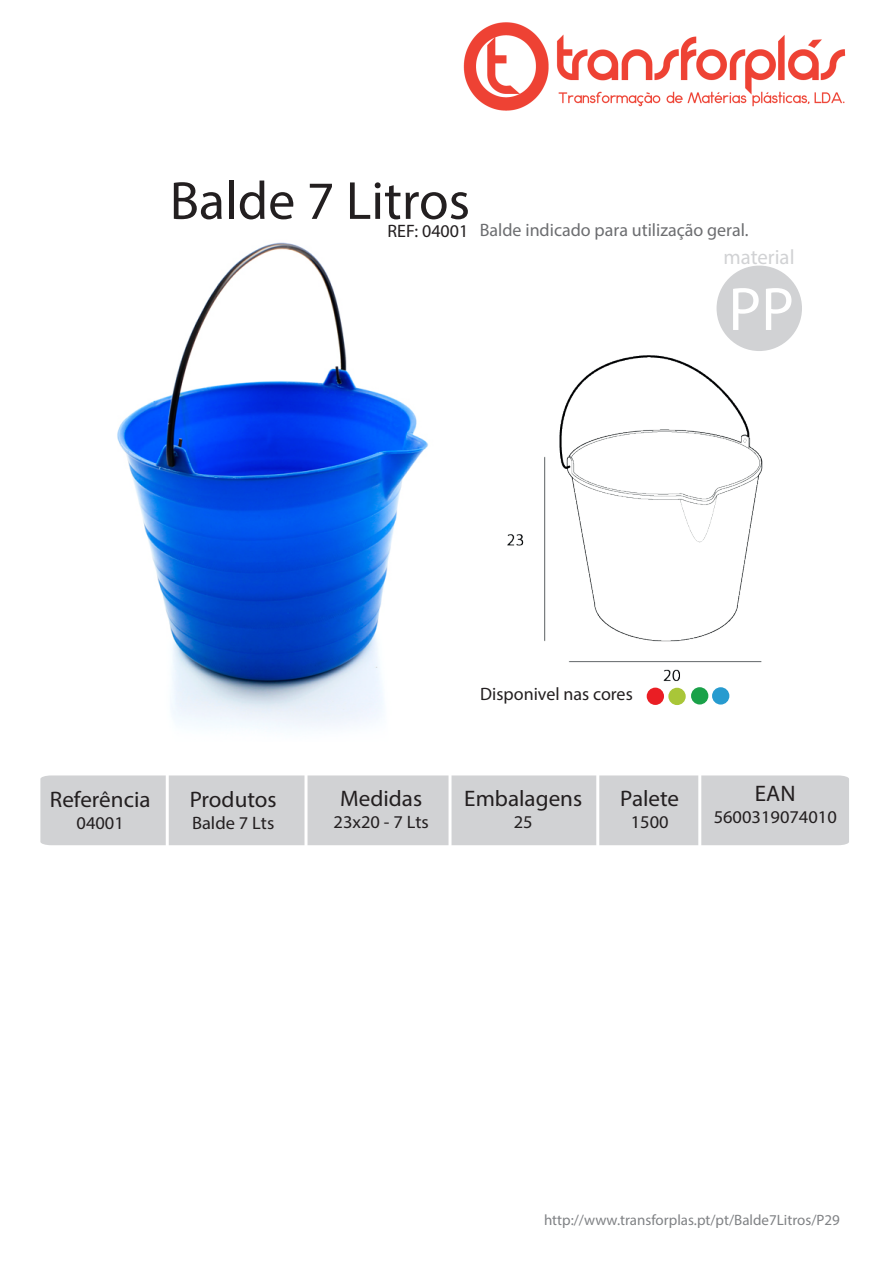
<style>
.page{position:relative;width:893px;height:1263px;background:#fff}
.page>*{position:absolute;margin:0;border:0;box-sizing:border-box;transform-origin:0 0}
.t1{font:61.65px "Myriad Pro";color:#fff}
.t2{font:54px "Myriad Pro";color:#231f20}
.t3{font:22.5px "Myriad Pro";color:#231f20}
.t4{font:20.85px "Myriad Pro";color:#d1d2d4}
.t5{font:18px "Myriad Pro";color:#231f20}
.t6{font:18px "Myriad Pro";color:#6c6d70}
.t7{font:15px "Myriad Pro";color:#808285}
.s1{color:#231f20}
</style>
<div class="page">
<div style="left:40px;top:775px;width:809px;height:70px;background:#d1d2d4"></div>
<img style="left:463px;top:22px;width:383px;height:89px">
<img style="left:117px;top:242px;width:311px;height:487px">
<img style="left:507px;top:345px;width:274px;height:336px">
<div style="left:647px;top:688px;width:17px;height:17px;background:#ea1e24;border-radius:50%"></div>
<div style="left:712px;top:687px;width:17px;height:17px;background:#279bcf;border-radius:50%"></div>
<div style="left:691px;top:687px;width:17px;height:17px;background:#1aa149;border-radius:50%"></div>
<hr style="left:166px;top:768px;width:3px;height:78px;background:#fff">
<svg style="left:304px;top:775px;width:4px;height:70px"></svg>
<svg style="left:448px;top:775px;width:4px;height:70px"></svg>
<hr style="left:596px;top:772px;width:3px;height:78px;background:#fff">
<hr style="left:698px;top:773px;width:3px;height:78px;background:#fff">
<div style="left:717px;top:266px;width:85px;height:85px;background:#d1d2d4;border-radius:50%"></div>
<div style="left:668px;top:688px;width:18px;height:17px;background:#a9c638;border-radius:50%"></div>
<h2 class="t2" style="left:170px;top:167px;width:302px">Balde 7 Litros</h2>
<p class="t6" style="left:387px;top:219px;width:363px"><span class="s1">REF: 04001</span> Balde indicado para utilização geral.</p>
<p class="t4" style="left:723px;top:244px;width:73px">material</p>
<h1 class="t1" style="left:728px;top:271px;width:67px">PP</h1>
<p class="t3" style="left:50px;top:785px;width:102px">Referência</p>
<p class="t5" style="left:77px;top:811px;width:49px">04001</p>
<p class="t3" style="left:190px;top:785px;width:88px">Produtos</p>
<p class="t5" style="left:192px;top:811px;width:84px">Balde 7 Lts</p>
<p class="t3" style="left:340px;top:785px;width:83px">Medidas</p>
<p class="t5" style="left:334px;top:811px;width:97px">23x20 - 7 Lts</p>
<p class="t5" style="left:480px;top:683px;width:154px">Disponivel nas cores</p>
<p class="t3" style="left:464px;top:785px;width:119px">Embalagens</p>
<p class="t5" style="left:514px;top:811px;width:20px">25</p>
<p class="t3" style="left:620px;top:784px;width:60px">Palete</p>
<p class="t5" style="left:631px;top:810px;width:39px">1500</p>
<p class="t3" style="left:755px;top:780px;width:42px">EAN</p>
<p class="t5" style="left:714px;top:806px;width:125px">5600319074010</p>
<p class="t7" style="left:544px;top:1211px;width:297px">http://www.transforplas.pt/pt/Balde7Litros/P29</p>
</div>
